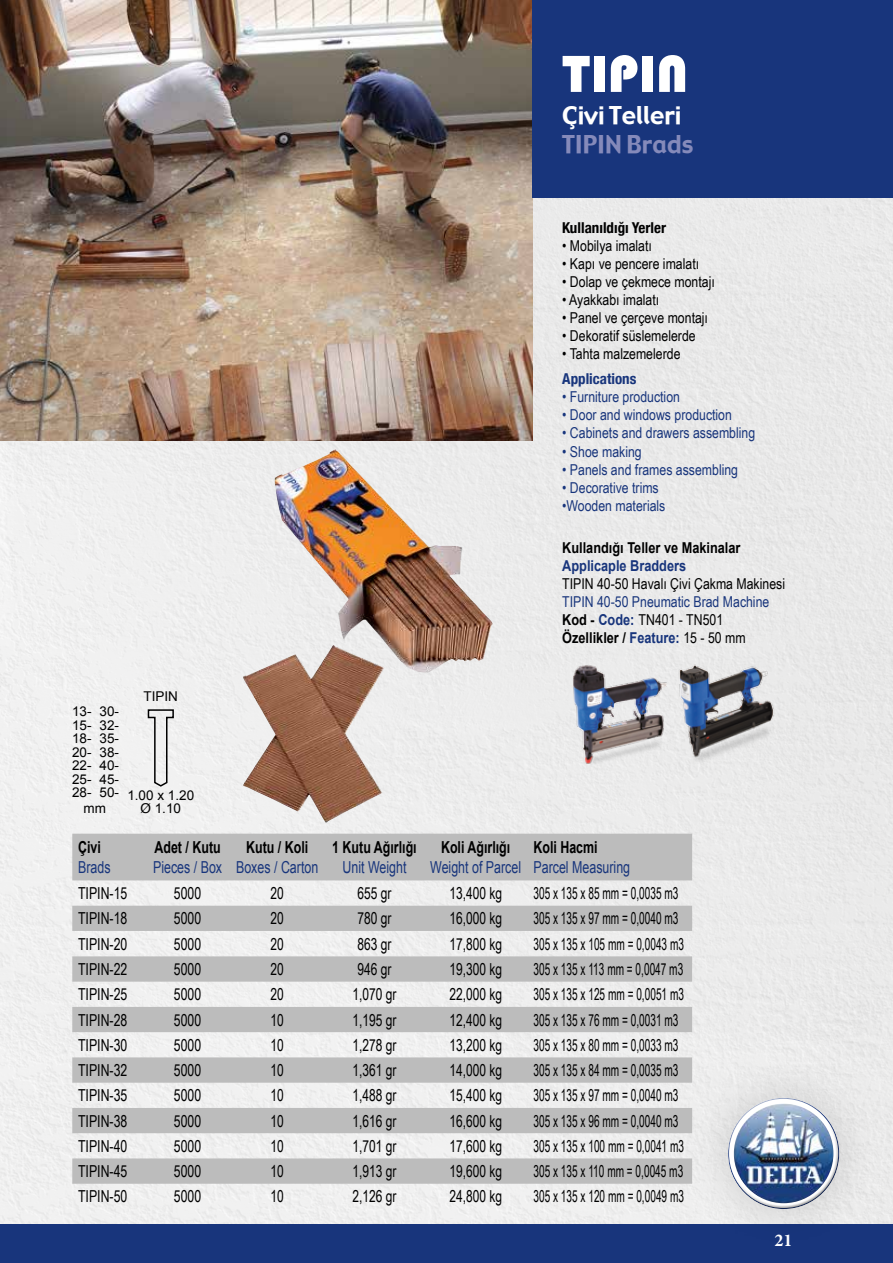
<style>
.page{position:relative;width:893px;height:1263px;background:#fff}
.page>*{position:absolute;margin:0;border:0;box-sizing:border-box;transform-origin:0 0}
.t1{font:54px "Bauhaus 93";color:#fff}
.t2{font:24px "Gadget";color:#fff}
.t3{font:24px "Gadget";color:#858aba}
.t4{font:700 18px "Minion Pro";color:#fff}
.t5{font:16.5px "Arial Narrow";color:#000;scale:.75 1}
.t6{font:16.5px "Arial Narrow";color:#000;scale:.89 1}
.t7{font:16.5px "Arial Narrow";color:#000;scale:.91 1}
.t8{font:16.5px "Arial";color:#18357c;scale:.75 1}
.t9{font:700 16.5px "Arial";color:#000;scale:.75 1}
.t10{font:15px/18px "Arial Narrow";color:#18357c}
.t11{font:15px "Arial Narrow";color:#000}
.t12{font:700 15px "Arial";color:#000;scale:.85 1}
.t13{font:700 condensed 15px "Helvetica Neue";color:#000}
.t14{font:700 15px "Arial";color:#18357c;scale:.85 1}
.t15{font:700 condensed 15px "Helvetica Neue";color:#18357c}
.t16{font:13.5px/13.5px "Arial";color:#000;text-align:justify}
.s1{font-family:"Arial";font-weight:700;color:#000}
.s2{font-family:"Arial";font-weight:700}
.s3{color:#000}
.s4{color:#18357c}
.s5{font-family:"Arial Narrow";font-weight:400}
.s6{font-family:"Helvetica"}
</style>
<div class="page">
<div style="left:14px;top:198px;width:879px;height:1027px;background:#ebebeb"></div>
<div style="left:0;top:1225px;width:893px;height:38px;background:#18357c"></div>
<div style="left:686px;top:1056px;width:195px;height:194px;background:#000;opacity:.15"></div>
<div style="left:727px;top:1096px;width:108px;height:85px;background:#fff;opacity:.75"></div>
<div style="left:730px;top:1115px;width:111px;height:96px;background:#000;opacity:.37"></div>
<img style="left:734px;top:1103px;width:99px;height:100px;border-radius:50px">
<img style="left:0;top:0;width:533px;height:440px">
<div style="left:533px;top:0;width:360px;height:198px;background:#18357c"></div>
<svg style="left:72px;top:834px;width:620px;height:350px;fill:#bcbcbc"></svg>
<div style="left:72px;top:906px;width:620px;height:25px;background:#bcbcbc"></div>
<img style="left:669px;top:657px;width:113px;height:107px">
<img style="left:571px;top:663px;width:98px;height:103px">
<img style="left:243px;top:449px;width:250px;height:374px">
<svg style="left:147px;top:708px;width:28px;height:79px"></svg>
<h1 class="t1" style="left:562px;top:43px;width:127px">TIPIN</h1>
<h2 class="t2" style="left:562px;top:100px;width:121px">Çivi Telleri</h2>
<h2 class="t3" style="left:562px;top:129px;width:133px">TIPIN Brads</h2>
<p class="t13" style="left:562px;top:219px;width:105px">Kullanıldığı Yerler</p>
<p class="t11" style="left:562px;top:238px;width:91px">• Mobilya imalatı</p>
<p class="t11" style="left:562px;top:256px;width:138px">• Kapı ve pencere imalatı</p>
<p class="t11" style="left:562px;top:274px;width:154px">• Dolap ve çekmece montajı</p>
<p class="t11" style="left:562px;top:292px;width:99px">• Ayakkabı imalatı</p>
<p class="t11" style="left:562px;top:310px;width:147px">• Panel ve çerçeve montajı</p>
<p class="t11" style="left:562px;top:328px;width:135px">• Dekoratif süslemelerde</p>
<p class="t11" style="left:562px;top:346px;width:120px">• Tahta malzemelerde</p>
<p class="t15" style="left:562px;top:370px;width:76px">Applications</p>
<p class="t10" style="left:562px;top:388px;width:119px">• Furniture production</p>
<p class="t10" style="left:562px;top:406px;width:171px">• Door and windows production</p>
<p class="t10" style="left:562px;top:424px;width:194px">• Cabinets and drawers assembling</p>
<p class="t10" style="left:562px;top:442px;width:81px">• Shoe making</p>
<p class="t10" style="left:562px;top:460px;width:177px">• Panels and frames assembling</p>
<p class="t10" style="left:562px;top:478px;width:98px">• Decorative trims</p>
<p class="t10" style="left:562px;top:496px;width:105px">•Wooden materials</p>
<p class="t12" style="left:562px;top:540px;width:211px">Kullandığı Teller ve Makinalar</p>
<p class="t14" style="left:562px;top:558px;width:147px">Applicaple Bradders</p>
<p class="t11" style="left:562px;top:575px;width:224px">TIPIN 40-50 Havalı Çivi Çakma Makinesi</p>
<p class="t10" style="left:562px;top:593px;width:209px">TIPIN 40-50 Pneumatic Brad Machine<br><span class="s1">Kod -</span> <span class="s2">Code:</span> <span class="s3">TN401 - TN501</span></p>
<p class="t12" style="left:562px;top:630px;width:217px">Özellikler / <span class="s4">Feature:</span> <span class="s5">15 - 50 mm</span></p>
<p class="t16" style="left:72px;top:705px;width:21px">13- 15- 18- 20- 22- 25- 28-</p>
<p class="t16" style="left:83px;top:802px;width:24px">mm</p>
<p class="t16" style="left:100px;top:705px;width:21px">30- 32- 35- 38- 40- 45- 50-</p>
<p class="t16" style="left:144px;top:689px;width:36px">TIPIN</p>
<p class="t16" style="left:127px;top:788px;width:68px;text-align:center">1.00 x 1.20<br><span class="s6">Ø</span> 1.10</p>
<p class="t9" style="left:78px;top:838px;width:32px">Çivi</p>
<p class="t8" style="left:78px;top:858px;width:45px">Brads</p>
<p class="t9" style="left:154px;top:838px;width:90px">Adet / Kutu</p>
<p class="t8" style="left:153px;top:858px;width:94px">Pieces / Box</p>
<p class="t9" style="left:246px;top:838px;width:84px">Kutu / Koli</p>
<p class="t8" style="left:236px;top:858px;width:111px">Boxes / Carton</p>
<p class="t9" style="left:332px;top:838px;width:114px">1 Kutu Ağırlığı</p>
<p class="t8" style="left:342px;top:858px;width:87px">Unit Weight</p>
<p class="t9" style="left:441px;top:838px;width:94px">Koli Ağırlığı</p>
<p class="t8" style="left:430px;top:858px;width:123px">Weight of Parcel</p>
<p class="t9" style="left:533px;top:838px;width:87px">Koli Hacmi</p>
<p class="t8" style="left:533px;top:858px;width:130px">Parcel Measuring</p>
<p class="t7" style="left:78px;top:884px;width:56px">TIPIN-15</p>
<p class="t7" style="left:174px;top:884px;width:32px">5000</p>
<p class="t6" style="left:271px;top:884px;width:16px">20</p>
<p class="t6" style="left:357px;top:884px;width:40px">655 gr</p>
<p class="t6" style="left:449px;top:884px;width:61px">13,400 kg</p>
<p class="t5" style="left:533px;top:884px;width:195px">305 x 135 x 85 mm = 0,0035 m3</p>
<p class="t7" style="left:78px;top:909px;width:56px">TIPIN-18</p>
<p class="t7" style="left:174px;top:909px;width:32px">5000</p>
<p class="t6" style="left:271px;top:909px;width:16px">20</p>
<p class="t6" style="left:357px;top:909px;width:40px">780 gr</p>
<p class="t6" style="left:449px;top:909px;width:61px">16,000 kg</p>
<p class="t5" style="left:533px;top:909px;width:195px">305 x 135 x 97 mm = 0,0040 m3</p>
<p class="t7" style="left:78px;top:934px;width:56px">TIPIN-20</p>
<p class="t7" style="left:174px;top:934px;width:32px">5000</p>
<p class="t6" style="left:271px;top:934px;width:16px">20</p>
<p class="t6" style="left:357px;top:934px;width:40px">863 gr</p>
<p class="t6" style="left:449px;top:934px;width:61px">17,800 kg</p>
<p class="t5" style="left:533px;top:934px;width:202px">305 x 135 x 105 mm = 0,0043 m3</p>
<p class="t7" style="left:78px;top:960px;width:56px">TIPIN-22</p>
<p class="t7" style="left:174px;top:960px;width:32px">5000</p>
<p class="t6" style="left:271px;top:960px;width:16px">20</p>
<p class="t6" style="left:357px;top:960px;width:40px">946 gr</p>
<p class="t6" style="left:449px;top:960px;width:61px">19,300 kg</p>
<p class="t5" style="left:533px;top:960px;width:201px">305 x 135 x 113 mm = 0,0047 m3</p>
<p class="t7" style="left:78px;top:985px;width:56px">TIPIN-25</p>
<p class="t7" style="left:174px;top:985px;width:32px">5000</p>
<p class="t6" style="left:271px;top:985px;width:16px">20</p>
<p class="t6" style="left:352px;top:985px;width:51px">1,070 gr</p>
<p class="t6" style="left:449px;top:985px;width:61px">22,000 kg</p>
<p class="t5" style="left:533px;top:985px;width:202px">305 x 135 x 125 mm = 0,0051 m3</p>
<p class="t7" style="left:78px;top:1010px;width:56px">TIPIN-28</p>
<p class="t7" style="left:174px;top:1010px;width:32px">5000</p>
<p class="t6" style="left:271px;top:1010px;width:16px">10</p>
<p class="t6" style="left:352px;top:1010px;width:51px">1,195 gr</p>
<p class="t6" style="left:449px;top:1010px;width:61px">12,400 kg</p>
<p class="t5" style="left:533px;top:1010px;width:195px">305 x 135 x 76 mm = 0,0031 m3</p>
<p class="t7" style="left:78px;top:1035px;width:56px">TIPIN-30</p>
<p class="t7" style="left:174px;top:1035px;width:32px">5000</p>
<p class="t6" style="left:271px;top:1035px;width:16px">10</p>
<p class="t6" style="left:352px;top:1035px;width:51px">1,278 gr</p>
<p class="t6" style="left:449px;top:1035px;width:61px">13,200 kg</p>
<p class="t5" style="left:533px;top:1035px;width:195px">305 x 135 x 80 mm = 0,0033 m3</p>
<p class="t7" style="left:78px;top:1061px;width:56px">TIPIN-32</p>
<p class="t7" style="left:174px;top:1061px;width:32px">5000</p>
<p class="t6" style="left:271px;top:1061px;width:16px">10</p>
<p class="t6" style="left:352px;top:1061px;width:51px">1,361 gr</p>
<p class="t6" style="left:449px;top:1061px;width:61px">14,000 kg</p>
<p class="t5" style="left:533px;top:1061px;width:195px">305 x 135 x 84 mm = 0,0035 m3</p>
<p class="t7" style="left:78px;top:1086px;width:56px">TIPIN-35</p>
<p class="t7" style="left:174px;top:1086px;width:32px">5000</p>
<p class="t6" style="left:271px;top:1086px;width:16px">10</p>
<p class="t6" style="left:352px;top:1086px;width:51px">1,488 gr</p>
<p class="t6" style="left:449px;top:1086px;width:61px">15,400 kg</p>
<p class="t5" style="left:533px;top:1086px;width:195px">305 x 135 x 97 mm = 0,0040 m3</p>
<p class="t7" style="left:78px;top:1111px;width:56px">TIPIN-38</p>
<p class="t7" style="left:174px;top:1111px;width:32px">5000</p>
<p class="t6" style="left:271px;top:1111px;width:16px">10</p>
<p class="t6" style="left:352px;top:1111px;width:51px">1,616 gr</p>
<p class="t6" style="left:449px;top:1111px;width:61px">16,600 kg</p>
<p class="t5" style="left:533px;top:1111px;width:195px">305 x 135 x 96 mm = 0,0040 m3</p>
<p class="t7" style="left:78px;top:1136px;width:56px">TIPIN-40</p>
<p class="t7" style="left:174px;top:1136px;width:32px">5000</p>
<p class="t6" style="left:271px;top:1136px;width:16px">10</p>
<p class="t6" style="left:352px;top:1136px;width:51px">1,701 gr</p>
<p class="t6" style="left:449px;top:1136px;width:61px">17,600 kg</p>
<p class="t5" style="left:533px;top:1136px;width:202px">305 x 135 x 100 mm = 0,0041 m3</p>
<p class="t7" style="left:78px;top:1162px;width:56px">TIPIN-45</p>
<p class="t7" style="left:174px;top:1162px;width:32px">5000</p>
<p class="t6" style="left:271px;top:1162px;width:16px">10</p>
<p class="t6" style="left:352px;top:1162px;width:51px">1,913 gr</p>
<p class="t6" style="left:449px;top:1162px;width:61px">19,600 kg</p>
<p class="t5" style="left:533px;top:1162px;width:201px">305 x 135 x 110 mm = 0,0045 m3</p>
<p class="t7" style="left:78px;top:1187px;width:56px">TIPIN-50</p>
<p class="t7" style="left:174px;top:1187px;width:32px">5000</p>
<p class="t6" style="left:271px;top:1187px;width:16px">10</p>
<p class="t6" style="left:352px;top:1187px;width:51px">2,126 gr</p>
<p class="t6" style="left:449px;top:1187px;width:61px">24,800 kg</p>
<p class="t5" style="left:533px;top:1187px;width:202px">305 x 135 x 120 mm = 0,0049 m3</p>
<p class="t4" style="left:775px;top:1227px;width:19px">21</p>
</div>
